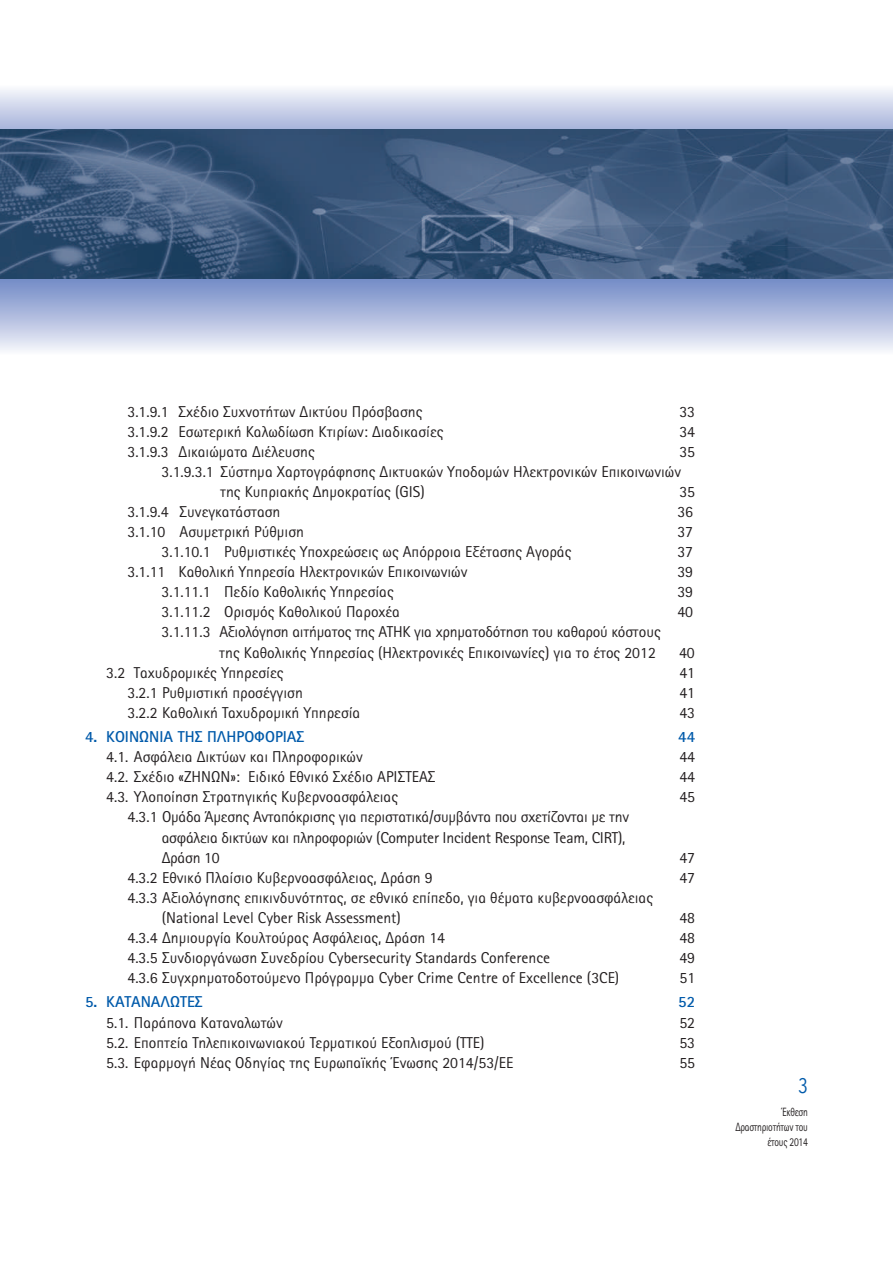
<style>
.page{position:relative;width:893px;height:1263px;background:#fff}
.page>*{position:absolute;margin:0;border:0;box-sizing:border-box;transform-origin:0 0}
.t1{font:21px "Avenir Next Condensed";color:#015aaa}
.t2{font:15.75px/20.1px "Rotis Sans Hel";color:#231f20}
.t3{font:700 15.75px "Rotis Sans Hel";color:#015aaa}
.t4{font:12px/15.1px "Rotis Sans Hel";letter-spacing:-.025em;color:#231f20;text-align:right;scale:.8 1}
</style>
<div class="page">
<img style="left:0;top:89px;width:893px;height:262px">
<img style="left:0;top:130px;width:893px;height:149px">
<p class="t2" style="left:128px;top:403px;width:296px">3.1.9.1 Σχέδιο Συχνοτήτων Δικτύου Πρόσβασης</p>
<p class="t2" style="left:679px;top:403px;width:17px">33</p>
<p class="t2" style="left:128px;top:423px;width:317px">3.1.9.2 Εσωτερική Καλωδίωση Κτιρίων: Διαδικασίες</p>
<p class="t2" style="left:679px;top:423px;width:17px">34</p>
<p class="t2" style="left:128px;top:443px;width:189px">3.1.9.3 Δικαιώματα Διέλευσης</p>
<p class="t2" style="left:679px;top:443px;width:17px">35</p>
<p class="t2" style="left:162px;top:463px;width:521px">3.1.9.3.1 Σύστημα Χαρτογράφησης Δικτυακών Υποδομών Ηλεκτρονικών Επικοινωνιών</p>
<p class="t2" style="left:220px;top:483px;width:206px">της Κυπριακής Δημοκρατίας (GIS)</p>
<p class="t2" style="left:679px;top:483px;width:17px">35</p>
<p class="t2" style="left:128px;top:503px;width:154px">3.1.9.4 Συνεγκατάσταση</p>
<p class="t2" style="left:677px;top:503px;width:17px">36</p>
<p class="t2" style="left:128px;top:523px;width:178px">3.1.10 Ασυμετρική Ρύθμιση</p>
<p class="t2" style="left:677px;top:523px;width:17px">37</p>
<p class="t2" style="left:162px;top:543px;width:411px">3.1.10.1 Ρυθμιστικές Υποχρεώσεις ως Απόρροια Εξέτασης Αγοράς</p>
<p class="t2" style="left:677px;top:543px;width:17px">37</p>
<p class="t2" style="left:128px;top:563px;width:341px">3.1.11 Καθολική Υπηρεσία Ηλεκτρονικών Επικοινωνιών</p>
<p class="t2" style="left:677px;top:563px;width:17px">39</p>
<p class="t2" style="left:162px;top:583px;width:234px">3.1.11.1 Πεδίο Καθολικής Υπηρεσίας</p>
<p class="t2" style="left:677px;top:583px;width:17px">39</p>
<p class="t2" style="left:162px;top:604px;width:240px">3.1.11.2 Ορισμός Καθολικού Παροχέα</p>
<p class="t2" style="left:677px;top:604px;width:17px">40</p>
<p class="t2" style="left:219px;top:624px;width:443px;text-indent:-58px">3.1.11.3 Αξιολόγηση αιτήματος της ΑΤΗΚ για χρηματοδότηση του καθαρού κόστους της Καθολικής Υπηρεσίας (Ηλεκτρονικές Επικοινωνίες) για το έτος 2012</p>
<p class="t2" style="left:679px;top:644px;width:17px">40</p>
<p class="t2" style="left:106px;top:664px;width:179px">3.2 Ταχυδρομικές Υπηρεσίες</p>
<p class="t2" style="left:679px;top:664px;width:17px">41</p>
<p class="t2" style="left:128px;top:684px;width:177px">3.2.1 Ρυθμιστική προσέγγιση</p>
<p class="t2" style="left:679px;top:684px;width:17px">41</p>
<p class="t2" style="left:128px;top:704px;width:234px">3.2.2 Καθολική Ταχυδρομική Υπηρεσία</p>
<p class="t2" style="left:679px;top:704px;width:17px">43</p>
<p class="t3" style="left:85px;top:731px;width:221px">4. ΚΟΙΝΩΝΙΑ ΤΗΣ ΠΛΗΡΟΦΟΡΙΑΣ</p>
<p class="t3" style="left:678px;top:731px;width:18px">44</p>
<p class="t2" style="left:106px;top:748px;width:258px">4.1. Ασφάλεια Δικτύων και Πληροφορικών</p>
<p class="t2" style="left:679px;top:748px;width:17px">44</p>
<p class="t2" style="left:106px;top:768px;width:331px">4.2. Σχέδιο «ΖΗΝΩΝ»: Ειδικό Εθνικό Σχέδιο ΑΡΙΣΤΕΑΣ</p>
<p class="t2" style="left:679px;top:768px;width:17px">44</p>
<p class="t2" style="left:106px;top:788px;width:293px">4.3. Υλοποίηση Στρατηγικής Κυβερνοασφάλειας</p>
<p class="t2" style="left:679px;top:788px;width:17px">45</p>
<p class="t2" style="left:162px;top:809px;width:469px;text-indent:-34px">4.3.1 Ομάδα Άμεσης Ανταπόκρισης για περιστατικά/συμβάντα που σχετίζονται με την ασφάλεια δικτύων και πληροφοριών (Computer Incident Response Team, CIRT),<br>Δράση 10</p>
<p class="t2" style="left:679px;top:849px;width:17px">47</p>
<p class="t2" style="left:128px;top:869px;width:307px">4.3.2 Εθνικό Πλαίσιο Κυβερνοασφάλειας, Δράση 9</p>
<p class="t2" style="left:679px;top:869px;width:17px">47</p>
<p class="t2" style="left:162px;top:889px;width:493px;text-indent:-34px">4.3.3 Αξιολόγησης επικινδυνότητας, σε εθνικό επίπεδο, για θέματα κυβερνοασφάλειας (National Level Cyber Risk Assessment)</p>
<p class="t2" style="left:679px;top:909px;width:17px">48</p>
<p class="t2" style="left:128px;top:929px;width:319px">4.3.4 Δημιουργία Κουλτούρας Ασφάλειας, Δράση 14</p>
<p class="t2" style="left:679px;top:929px;width:17px">48</p>
<p class="t2" style="left:128px;top:949px;width:424px">4.3.5 Συνδιοργάνωση Συνεδρίου Cybersecurity Standards Conference</p>
<p class="t2" style="left:679px;top:949px;width:17px">49</p>
<p class="t2" style="left:128px;top:969px;width:493px">4.3.6 Συγχρηματοδοτούμενο Πρόγραμμα Cyber Crime Centre of Excellence (3CE)</p>
<p class="t2" style="left:680px;top:969px;width:17px">51</p>
<p class="t3" style="left:85px;top:996px;width:119px">5. ΚΑΤΑΝΑΛΩΤΕΣ</p>
<p class="t3" style="left:678px;top:996px;width:18px">52</p>
<p class="t2" style="left:106px;top:1014px;width:178px">5.1. Παράπονα Καταναλωτών</p>
<p class="t2" style="left:679px;top:1014px;width:17px">52</p>
<p class="t2" style="left:106px;top:1034px;width:380px">5.2. Εποπτεία Τηλεπικοινωνιακού Τερματικού Εξοπλισμού (ΤΤΕ)</p>
<p class="t2" style="left:679px;top:1034px;width:17px">53</p>
<p class="t2" style="left:106px;top:1054px;width:409px">5.3. Εφαρμογή Νέας Οδηγίας της Ευρωπαϊκής Ένωσης 2014/53/ΕΕ</p>
<p class="t2" style="left:679px;top:1054px;width:17px">55</p>
<h1 class="t1" style="left:798px;top:1071px;width:11px">3</h1>
<p class="t4" style="left:735px;top:1105px;width:92px">Έκθεση<br>Δραστηριοτήτων του έτους 2014</p>
</div>
